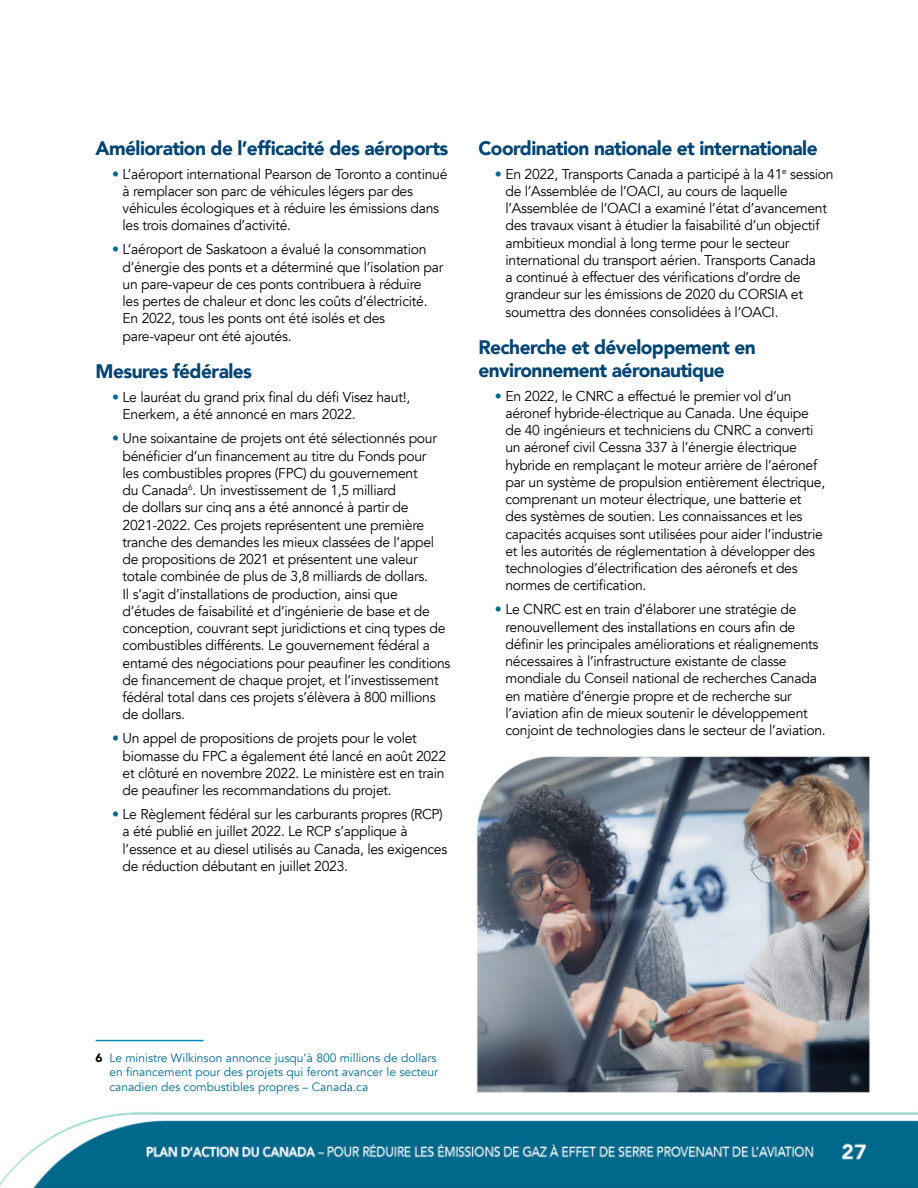
<style>
.page{position:relative;width:918px;height:1188px;background:#fff}
.page>*{position:absolute;margin:0;border:0;box-sizing:border-box;transform-origin:0 0}
.t1{font:900 19.5px/22.5px "Avenir";letter-spacing:-.03em;color:#004572}
.t2{font:14.25px/17.2px "Avenir";letter-spacing:-.02em;color:#000}
.Footnote{font:12px/14.4px "Avenir";color:#00698c}
.Footnote-2{font:900 12px "Avenir";color:#000}
.s1{color:#00698c}
</style>
<div class="page">
<img style="left:0;top:756px;width:918px;height:432px">
<hr style="left:96px;top:1040px;width:108px;height:1px;background:#008ab1">
<h1 class="t1" style="left:96px;top:136px;width:354px">Amélioration de l’efficacité des aéroports</h1>
<p class="t2" style="left:123px;top:165px;width:326px;text-indent:-10px"><span class="s1">•</span> L’aéroport international Pearson de Toronto a continué à remplacer son parc de véhicules légers par des véhicules écologiques et à réduire les émissions dans les trois domaines d’activité.</p>
<p class="t2" style="left:123px;top:241px;width:322px;text-indent:-10px"><span class="s1">•</span> L’aéroport de Saskatoon a évalué la consommation d’énergie des ponts et a déterminé que l’isolation par un pare-vapeur de ces ponts contribuera à réduire<br>les pertes de chaleur et donc les coûts d’électricité.<br>En 2022, tous les ponts ont été isolés et des pare-vapeur ont été ajoutés.</p>
<h1 class="t1" style="left:96px;top:359px;width:158px">Mesures fédérales</h1>
<p class="t2" style="left:123px;top:389px;width:289px;text-indent:-10px"><span class="s1">•</span> Le lauréat du grand prix final du défi Visez haut!,<br>Enerkem, a été annoncé en mars 2022.</p>
<p class="t2" style="left:123px;top:430px;width:329px;text-indent:-10px"><span class="s1">•</span> Une soixantaine de projets ont été sélectionnés pour bénéficier d’un financement au titre du Fonds pour<br>les combustibles propres (FPC) du gouvernement<br>du Canada<sup>6</sup>. Un investissement de 1,5 milliard<br>de dollars sur cinq ans a été annoncé à partir de 2021-2022. Ces projets représentent une première tranche des demandes les mieux classées de l’appel de propositions de 2021 et présentent une valeur totale combinée de plus de 3,8 milliards de dollars.<br>Il s’agit d’installations de production, ainsi que d’études de faisabilité et d’ingénierie de base et de conception, couvrant sept juridictions et cinq types de combustibles différents. Le gouvernement fédéral a entamé des négociations pour peaufiner les conditions de financement de chaque projet, et l’investissement fédéral total dans ces projets s’élèvera à 800 millions de dollars.</p>
<p class="t2" style="left:123px;top:730px;width:325px;text-indent:-10px"><span class="s1">•</span> Un appel de propositions de projets pour le volet biomasse du FPC a également été lancé en août 2022 et clôturé en novembre 2022. Le ministère est en train de peaufiner les recommandations du projet.</p>
<p class="t2" style="left:123px;top:806px;width:326px;text-indent:-10px"><span class="s1">•</span> Le Règlement fédéral sur les carburants propres (RCP) a été publié en juillet 2022. Le RCP s’applique à l’essence et au diesel utilisés au Canada, les exigences de réduction débutant en juillet 2023.</p>
<h1 class="t1" style="left:478px;top:136px;width:341px">Coordination nationale et internationale</h1>
<p class="t2" style="left:505px;top:165px;width:330px;text-indent:-11px"><span class="s1">•</span> En 2022, Transports Canada a participé à la 41<sup>e</sup> session de l’Assemblée de l’OACI, au cours de laquelle l’Assemblée de l’OACI a examiné l’état d’avancement des travaux visant à étudier la faisabilité d’un objectif ambitieux mondial à long terme pour le secteur international du transport aérien. Transports Canada<br>a continué à effectuer des vérifications d’ordre de grandeur sur les émissions de 2020 du CORSIA et soumettra des données consolidées à l’OACI.</p>
<h1 class="t1" style="left:478px;top:335px;width:279px">Recherche et développement en environnement aéronautique</h1>
<p class="t2" style="left:505px;top:387px;width:321px;text-indent:-10px"><span class="s1">•</span> En 2022, le CNRC a effectué le premier vol d’un aéronef hybride-électrique au Canada. Une équipe de 40 ingénieurs et techniciens du CNRC a converti un aéronef civil Cessna 337 à l’énergie électrique hybride en remplaçant le moteur arrière de l’aéronef par un système de propulsion entièrement électrique, comprenant un moteur électrique, une batterie et des systèmes de soutien. Les connaissances et les capacités acquises sont utilisées pour aider l’industrie et les autorités de réglementation à développer des technologies d’électrification des aéronefs et des normes de certification.</p>
<p class="t2" style="left:505px;top:601px;width:322px;text-indent:-10px"><span class="s1">•</span> Le CNRC est en train d’élaborer une stratégie de renouvellement des installations en cours afin de définir les principales améliorations et réalignements nécessaires à l’infrastructure existante de classe mondiale du Conseil national de recherches Canada en matière d’énergie propre et de recherche sur l’aviation afin de mieux soutenir le développement conjoint de technologies dans le secteur de l’aviation.</p>
<p class="Footnote-2" style="left:96px;top:1048px;width:9px">6</p>
<p class="Footnote" style="left:109px;top:1051px;width:330px">Le ministre Wilkinson annonce jusqu’à 800 millions de dollars en financement pour des projets qui feront avancer le secteur canadien des combustibles propres – Canada.ca</p>
</div>
